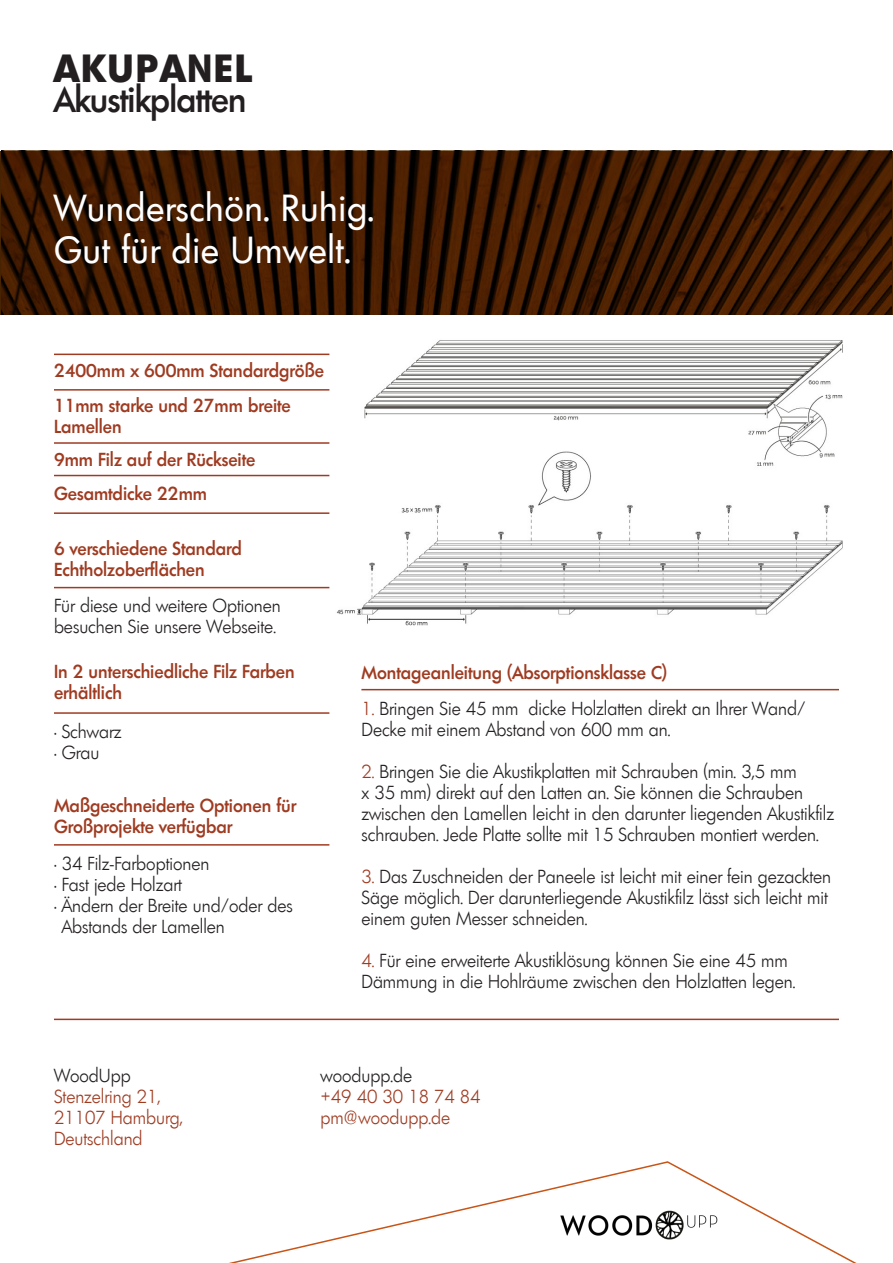
<style>
.page{position:relative;width:893px;height:1263px;background:#fff}
.page>*{position:absolute;margin:0;border:0;box-sizing:border-box;transform-origin:0 0}
.t1{font:800 38.25px "Limerick";letter-spacing:.07em;color:#231f20;scale:.96 1}
.Normal_tekst{font:36.75px "Limerick";letter-spacing:.02em;color:#fff;scale:.96 1}
.t2{font:500 35.25px "Limerick";letter-spacing:-.02em;color:#231f20;scale:.96 1}
.Brødtekst{font:300 18.3px/21px "Limerick";color:#231f20;scale:.96 1}
.Minioverskrift{font:500 18.3px/21px "Limerick";color:#9f3b21;scale:.96 1}
.Brødtekst_farvet{font:300 18.3px/21px "Limerick";color:#9f3b21;scale:.96 1}
.s1{color:#9f3b21}
</style>
<div class="page">
<svg style="left:229px;top:1161px;width:628px;height:102px"></svg>
<img style="left:549px;top:1198px;width:177px;height:59px">
<svg style="left:0;top:151px;width:893px;height:164px;background:#361601"></svg>
<hr style="left:54px;top:354px;width:275px;height:1px;background:#9f3b21">
<hr style="left:54px;top:389px;width:275px;height:2px;background:#9f3b21">
<hr style="left:54px;top:442px;width:275px;height:2px;background:#9f3b21">
<hr style="left:54px;top:475px;width:275px;height:1px;background:#9f3b21">
<hr style="left:54px;top:512px;width:275px;height:2px;background:#9f3b21">
<hr style="left:54px;top:587px;width:275px;height:1px;background:#9f3b21">
<hr style="left:54px;top:844px;width:275px;height:2px;background:#9f3b21">
<hr style="left:54px;top:712px;width:275px;height:2px;background:#9f3b21">
<hr style="left:361px;top:689px;width:478px;height:1px;background:#9f3b21">
<img style="left:336px;top:340px;width:507px;height:286px">
<hr style="left:54px;top:1018px;width:785px;height:2px;background:#9f3b21">
<h1 class="t1" style="left:54px;top:44px;width:208px">AKUPANEL</h1>
<h3 class="t2" style="left:54px;top:77px;width:202px">Akustikplatten</h3>
<p class="Normal_tekst" style="left:54px;top:185px;width:335px">Wunderschön. Ruhig.</p>
<p class="Normal_tekst" style="left:54px;top:227px;width:310px">Gut für die Umwelt.</p>
<p class="Minioverskrift" style="left:54px;top:360px;width:283px">2400mm x 600mm Standardgröße</p>
<p class="Minioverskrift" style="left:54px;top:395px;width:248px">11mm starke und 27mm breite<br>Lamellen</p>
<p class="Minioverskrift" style="left:54px;top:448px;width:211px">9mm Filz auf der Rückseite</p>
<p class="Minioverskrift" style="left:54px;top:482px;width:161px">Gesamtdicke 22mm</p>
<p class="Minioverskrift" style="left:54px;top:538px;width:197px">6 verschiedene Standard</p>
<p class="Minioverskrift" style="left:54px;top:559px;width:159px">Echtholzoberflächen</p>
<p class="Brødtekst" style="left:54px;top:595px;width:238px">Für diese und weitere Optionen besuchen Sie unsere Webseite.</p>
<p class="Minioverskrift" style="left:54px;top:661px;width:252px">In 2 unterschiedliche Filz Farben erhältlich</p>
<p class="Minioverskrift" style="left:361px;top:662px;width:320px">Montageanleitung (Absorptionsklasse C)</p>
<p class="Brødtekst" style="left:361px;top:698px;width:464px"><span class="s1">1.</span> Bringen Sie 45 mm dicke Holzlatten direkt an Ihrer Wand/<br>Decke mit einem Abstand von 600 mm an.</p>
<p class="Brødtekst" style="left:361px;top:761px;width:494px"><span class="s1">2.</span> Bringen Sie die Akustikplatten mit Schrauben (min. 3,5 mm<br>x 35 mm) direkt auf den Latten an. Sie können die Schrauben zwischen den Lamellen leicht in den darunter liegenden Akustikfilz schrauben. Jede Platte sollte mit 15 Schrauben montiert werden.</p>
<p class="Brødtekst" style="left:361px;top:866px;width:491px"><span class="s1">3.</span> Das Zuschneiden der Paneele ist leicht mit einer fein gezackten<br>Säge möglich. Der darunterliegende Akustikfilz lässt sich leicht mit einem guten Messer schneiden.</p>
<p class="Brødtekst" style="left:361px;top:950px;width:453px"><span class="s1">4.</span> Für eine erweiterte Akustiklösung können Sie eine 45 mm<br>Dämmung in die Hohlräume zwischen den Holzlatten legen.</p>
<p class="Brødtekst" style="left:54px;top:721px;width:72px">• Schwarz</p>
<p class="Brødtekst" style="left:54px;top:742px;width:49px">• Grau</p>
<p class="Minioverskrift" style="left:54px;top:795px;width:254px">Maßgeschneiderte Optionen für<br>Großprojekte verfügbar</p>
<p class="Brødtekst" style="left:54px;top:853px;width:163px">• 34 Filz-Farboptionen</p>
<p class="Brødtekst" style="left:54px;top:874px;width:135px">• Fast jede Holzart</p>
<p class="Brødtekst" style="left:54px;top:895px;width:250px">• Ändern der Breite und/oder des</p>
<p class="Brødtekst" style="left:62px;top:916px;width:172px">Abstands der Lamellen</p>
<p class="Brødtekst" style="left:54px;top:1065px;width:81px">WoodUpp</p>
<p class="Brødtekst_farvet" style="left:54px;top:1086px;width:113px">Stenzelring 21,</p>
<p class="Brødtekst_farvet" style="left:54px;top:1107px;width:136px">21107 Hamburg,<br>Deutschland</p>
<p class="Brødtekst" style="left:321px;top:1065px;width:97px">woodupp.de</p>
<p class="Brødtekst_farvet" style="left:321px;top:1086px;width:168px">+49 40 30 18 74 84</p>
<p class="Brødtekst_farvet" style="left:321px;top:1107px;width:136px">pm@woodupp.de</p>
</div>
